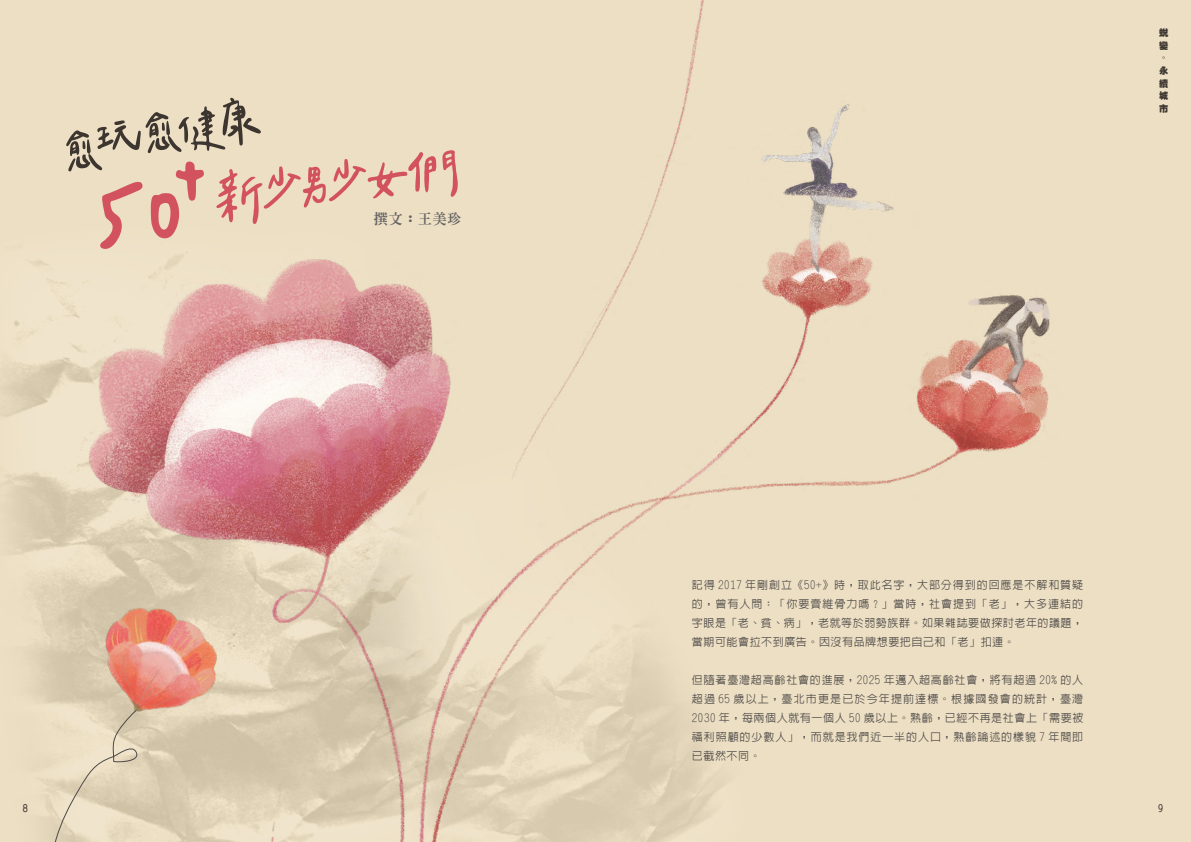
<style>
.page{position:relative;width:1191px;height:842px;background:#fff}
.page>*{position:absolute;margin:0;border:0;box-sizing:border-box;transform-origin:0 0}
.t1{font:800 14px "AR Ming B5";color:#656464}
.t2{font:500 11px/19px "AR Hei B5";letter-spacing:.05em;color:#4c4948;text-align:justify}
.t3{font:700 10px "AR Hei B5";color:#3d3630}
.t4{font:900 9px/12.6px "AR Hei B5";color:#3d3630;text-align:justify}
</style>
<div class="page">
<img style="left:0;top:0;width:1191px;height:842px">
<svg style="left:48px;top:689px;width:126px;height:153px;background:#e2d4b9"></svg>
<img style="left:77px;top:585px;width:161px;height:157px">
<svg style="left:66px;top:98px;width:392px;height:151px;background:#e3ccb5"></svg>
<p class="t1" style="left:374px;top:211px;width:89px">撰文：王美珍</p>
<p class="t4" style="left:1159px;top:27px;width:11px">蛻變。永續城市</p>
<p class="t2" style="left:692px;top:576px;width:393px">記得 2017 年剛創立《50+》時，取此名字，大部分得到的回應是不解和質疑的，曾有人問：「你要賣維骨力嗎？」當時，社會提到「老」，大多連結的字眼是「老、貧、病」，老就等於弱勢族群。如果雜誌要做探討老年的議題，當期可能會拉不到廣告。因沒有品牌想要把自己和「老」扣連。</p>
<p class="t2" style="left:692px;top:671px;width:393px">但隨著臺灣超高齡社會的進展，2025 年邁入超高齡社會，將有超過 20% 的人超過 65 歲以上，臺北市更是已於今年提前達標。根據國發會的統計，臺灣2030 年，每兩個人就有一個人 50 歲以上。熟齡，已經不再是社會上「需要被福利照顧的少數人」，而就是我們近一半的人口，熟齡論述的樣貌 7 年間即已截然不同。</p>
<p class="t3" style="left:23px;top:804px;width:6px">8</p>
<p class="t3" style="left:1158px;top:804px;width:6px">9</p>
</div>
